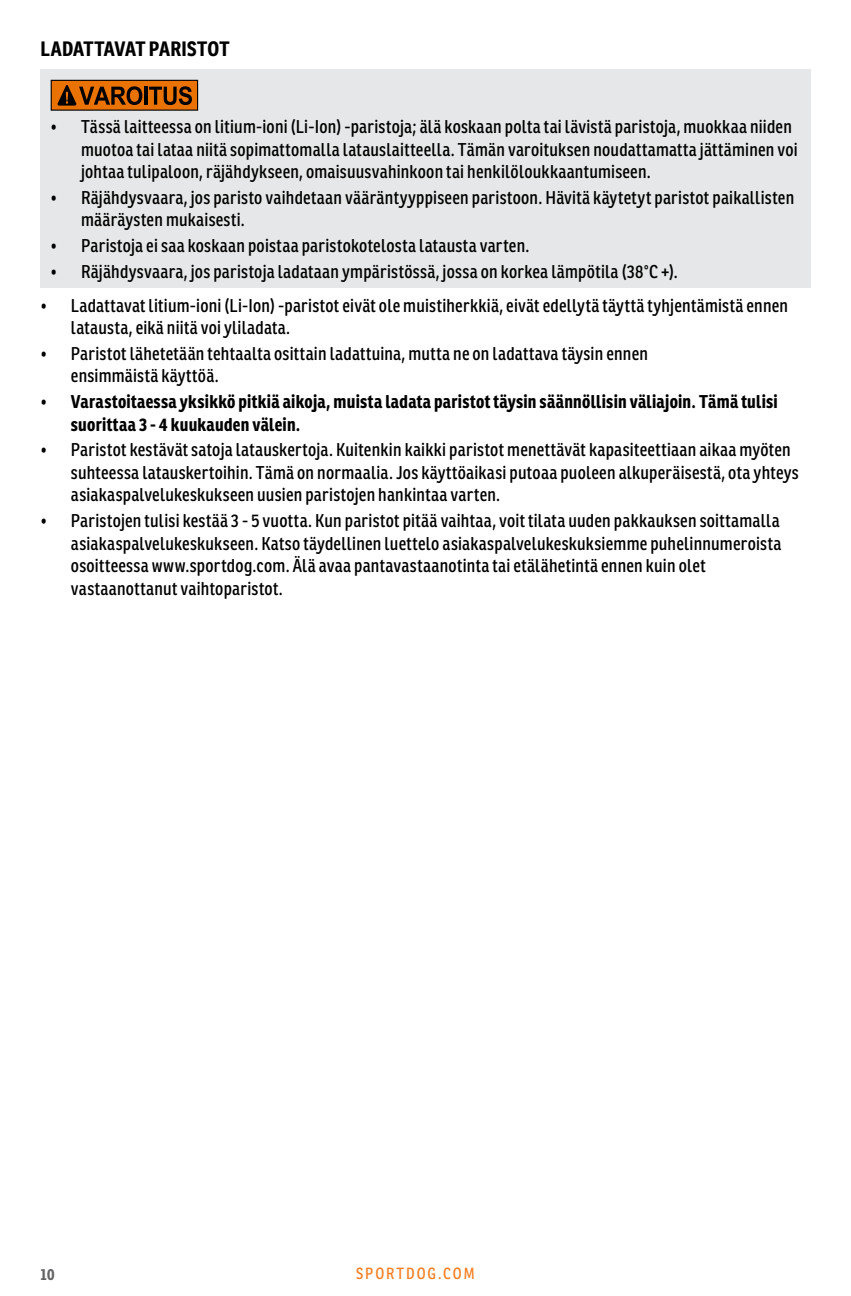
<style>
.page{position:relative;width:851px;height:1296px;background:#fff}
.page>*{position:absolute;margin:0;border:0;box-sizing:border-box;transform-origin:0 0}
.t1{font:700 20.25px "Ronnia Cond";letter-spacing:.005em;color:#000}
.t2{font:18px/22.5px "Ronnia Cond";letter-spacing:.015em;color:#000}
.t3{font:700 18px/22.5px "Ronnia Cond";letter-spacing:.015em;color:#000}
.t4{font:15.75px "Ronnia Cond";letter-spacing:.12em;color:#f58025}
.t5{font:700 15.75px "Ronnia Cond";color:#636466}
.s1{font-weight:400}
</style>
<div class="page">
<div style="left:40px;top:70px;width:771px;height:218px;background:#e6e7e8"></div>
<div style="left:51px;top:80px;width:146px;height:30px;background:#ea7200"></div>
<hr style="left:144px;top:87px;width:4px;height:18px;background:#000">
<svg style="left:149px;top:86px;width:43px;height:19px"></svg>
<svg style="left:57px;top:85px;width:85px;height:21px"></svg>
<div style="left:51px;top:80px;width:147px;height:31px;border:1px solid #000"></div>
<p class="t1" style="left:40px;top:35px;width:190px">LADATTAVAT PARISTOT</p>
<p class="t2" style="left:81px;top:115px;width:718px;text-indent:-30px">• Tässä laitteessa on litium-ioni (Li-Ion) -paristoja; älä koskaan polta tai lävistä paristoja, muokkaa niiden muotoa tai lataa niitä sopimattomalla latauslaitteella. Tämän varoituksen noudattamatta jättäminen voi johtaa tulipaloon, räjähdykseen, omaisuusvahinkoon tai henkilöloukkaantumiseen.</p>
<p class="t2" style="left:81px;top:186px;width:714px;text-indent:-30px">• Räjähdysvaara, jos paristo vaihdetaan vääräntyyppiseen paristoon. Hävitä käytetyt paristot paikallisten määräysten mukaisesti.</p>
<p class="t2" style="left:51px;top:234px;width:480px">• Paristoja ei saa koskaan poistaa paristokotelosta latausta varten.</p>
<p class="t2" style="left:51px;top:260px;width:628px">• Räjähdysvaara, jos paristoja ladataan ympäristössä, jossa on korkea lämpötila (38°C +).</p>
<p class="t2" style="left:71px;top:294px;width:718px;text-indent:-30px">• Ladattavat litium-ioni (Li-Ion) -paristot eivät ole muistiherkkiä, eivät edellytä täyttä tyhjentämistä ennen latausta, eikä niitä voi yliladata.</p>
<p class="t2" style="left:71px;top:342px;width:578px;text-indent:-30px">• Paristot lähetetään tehtaalta osittain ladattuina, mutta ne on ladattava täysin ennen ensimmäistä käyttöä.</p>
<p class="t3" style="left:71px;top:390px;width:708px;text-indent:-30px"><span class="s1">•</span> Varastoitaessa yksikkö pitkiä aikoja, muista ladata paristot täysin säännöllisin väliajoin. Tämä tulisi suorittaa 3 - 4 kuukauden välein.</p>
<p class="t2" style="left:71px;top:439px;width:729px;text-indent:-30px">• Paristot kestävät satoja latauskertoja. Kuitenkin kaikki paristot menettävät kapasiteettiaan aikaa myöten suhteessa latauskertoihin. Tämä on normaalia. Jos käyttöaikasi putoaa puoleen alkuperäisestä, ota yhteys asiakaspalvelukeskukseen uusien paristojen hankintaa varten.</p>
<p class="t2" style="left:71px;top:509px;width:712px;text-indent:-30px">• Paristojen tulisi kestää 3 - 5 vuotta. Kun paristot pitää vaihtaa, voit tilata uuden pakkauksen soittamalla asiakaspalvelukeskukseen. Katso täydellinen luettelo asiakaspalvelukeskuksiemme puhelinnumeroista osoitteessa www.sportdog.com. Älä avaa pantavastaanotinta tai etälähetintä ennen kuin olet vastaanottanut vaihtoparistot.</p>
<p class="t5" style="left:40px;top:1264px;width:16px">10</p>
<p class="t4" style="left:356px;top:1264px;width:120px">SPORTDOG.COM</p>
</div>
